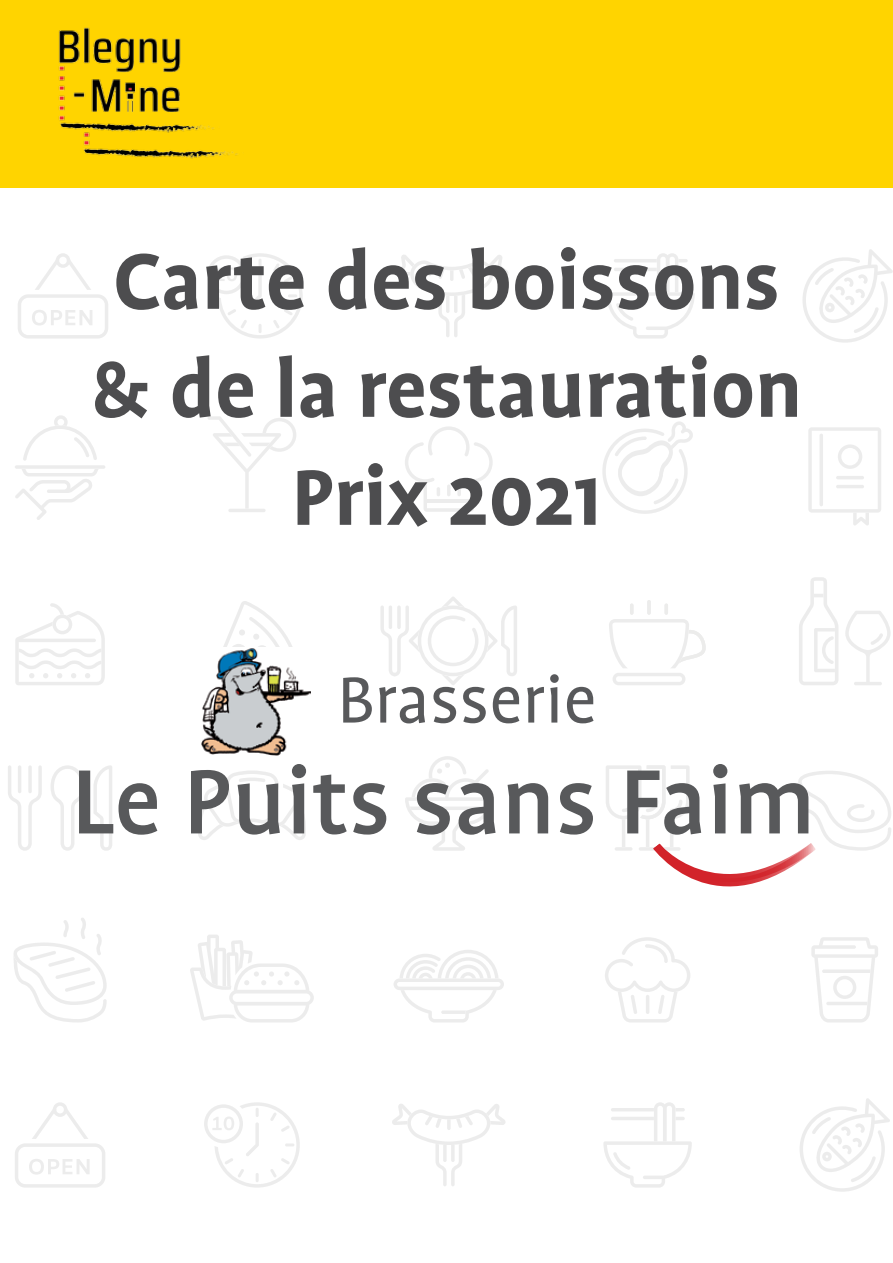
<style>
.page{position:relative;width:893px;height:1263px;background:#fff}
.page>*{position:absolute;margin:0;border:0;box-sizing:border-box;transform-origin:0 0}
.t1{font:500 104.4px "Profile OT";color:#58595b}
.t2{font:700 90px/108px "Profile OT";color:#4d4d4f;text-align:center}
.t3{font:74.55px "Profile OT";color:#58595b}
</style>
<div class="page">
<svg style="left:603px;top:1102px;width:89px;height:85px"></svg>
<svg style="left:392px;top:1104px;width:113px;height:82px"></svg>
<svg style="left:204px;top:1102px;width:96px;height:85px"></svg>
<svg style="left:811px;top:937px;width:67px;height:85px"></svg>
<svg style="left:605px;top:937px;width:85px;height:85px"></svg>
<svg style="left:394px;top:950px;width:110px;height:72px"></svg>
<svg style="left:190px;top:935px;width:124px;height:87px"></svg>
<svg style="left:14px;top:918px;width:93px;height:104px"></svg>
<svg style="left:405px;top:756px;width:87px;height:95px"></svg>
<svg style="left:198px;top:771px;width:108px;height:69px"></svg>
<svg style="left:51px;top:765px;width:33px;height:86px"></svg>
<svg style="left:8px;top:765px;width:34px;height:86px"></svg>
<hr style="left:18px;top:765px;width:3px;height:28px;background:#424242;border-radius:2px">
<hr style="left:28px;top:765px;width:4px;height:28px;background:#eee;border-radius:2px">
<svg style="left:94px;top:765px;width:18px;height:86px"></svg>
<svg style="left:845px;top:611px;width:46px;height:74px"></svg>
<svg style="left:799px;top:577px;width:39px;height:108px"></svg>
<hr style="left:647px;top:600px;width:4px;height:15px;background:#ededec;border-radius:2px">
<svg style="left:609px;top:603px;width:97px;height:82px"></svg>
<svg style="left:380px;top:597px;width:137px;height:88px"></svg>
<svg style="left:223px;top:601px;width:69px;height:46px"></svg>
<svg style="left:15px;top:603px;width:90px;height:82px"></svg>
<svg style="left:808px;top:427px;width:73px;height:98px"></svg>
<svg style="left:602px;top:421px;width:91px;height:93px"></svg>
<svg style="left:405px;top:426px;width:88px;height:86px"></svg>
<svg style="left:208px;top:416px;width:88px;height:93px"></svg>
<hr style="left:228px;top:509px;width:38px;height:3px;background:#424242;border-radius:2px">
<hr style="left:15px;top:465px;width:90px;height:4px;background:#ececec;border-radius:2px">
<svg style="left:15px;top:469px;width:83px;height:51px"></svg>
<svg style="left:803px;top:249px;width:90px;height:94px"></svg>
<svg style="left:606px;top:253px;width:89px;height:86px"></svg>
<svg style="left:395px;top:255px;width:113px;height:82px"></svg>
<svg style="left:207px;top:253px;width:96px;height:86px"></svg>
<svg style="left:18px;top:253px;width:90px;height:86px"></svg>
<div style="left:0;top:0;width:893px;height:187px;background:#ffd400"></div>
<img style="left:23px;top:27px;width:235px;height:161px">
<img style="left:201px;top:648px;width:110px;height:107px">
<svg style="left:606px;top:765px;width:285px;height:122px"></svg>
<svg style="left:23px;top:415px;width:74px;height:46px"></svg>
<svg style="left:15px;top:1102px;width:90px;height:85px"></svg>
<svg style="left:800px;top:1098px;width:90px;height:94px"></svg>
<p class="t2" style="left:91px;top:229px;width:713px">Carte des boissons &amp; de la restauration<br>Prix 2021</p>
<p class="t3" style="left:337px;top:658px;width:261px">Brasserie</p>
<p class="t1" style="left:71px;top:743px;width:746px">Le Puits sans Faim</p>
</div>
